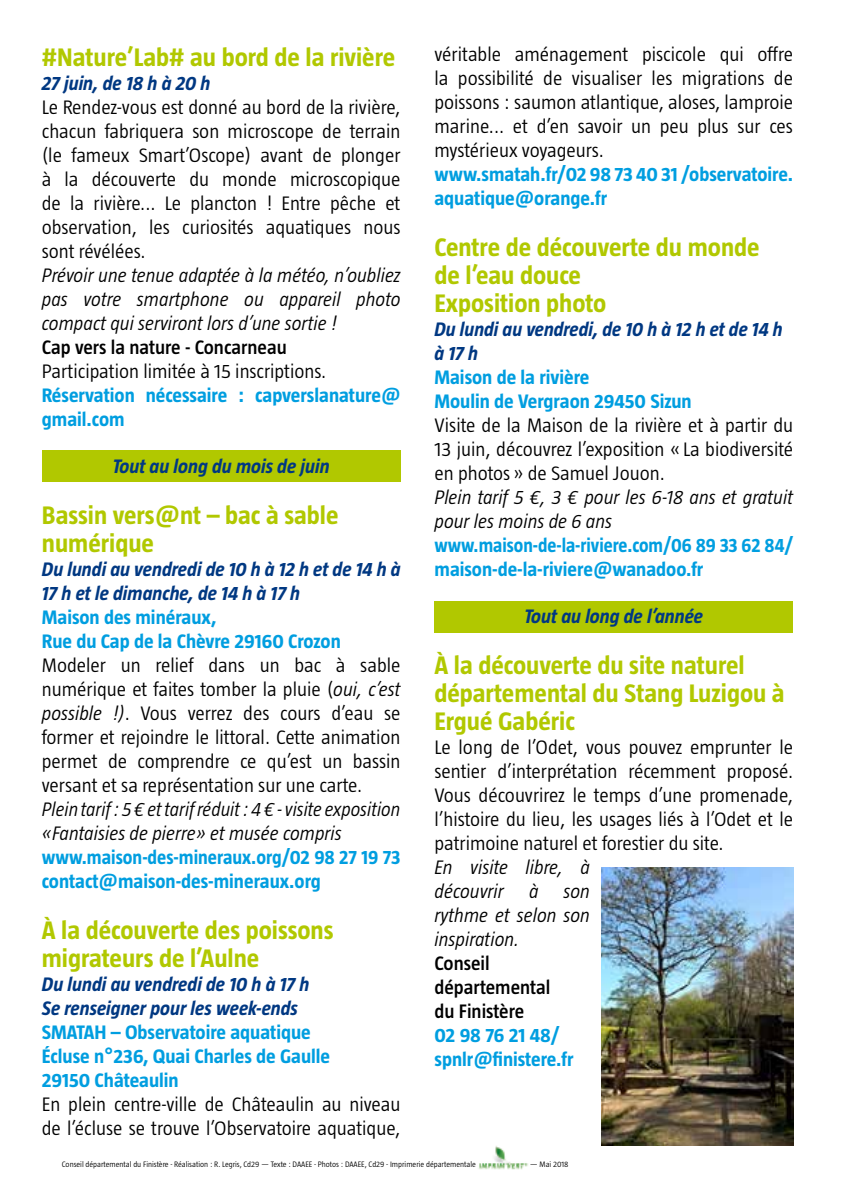
<style>
.page{position:relative;width:842px;height:1190px;background:#fff}
.page>*{position:absolute;margin:0;border:0;box-sizing:border-box;transform-origin:0 0}
.t1{font:700 26px/28px "Taz";color:#b1c800}
.t2{font:300 20px/24px "Taz";color:#000;text-align:justify}
.t3{font:italic 300 20px/24px "Taz";color:#000}
.t4{font:700 20px/24px "Taz";color:#009ee0}
.t5{font:italic 700 20px/24px "Taz";color:#003882}
.t6{font:700 20px/24px "Taz";color:#009ee0;scale:.94 1}
.t7{font:700 20px/24px "Taz";color:#009ee0;scale:.96 1}
.t8{font:600 20px/24px "Taz";color:#000}
.t9{font:300 8px "Taz";color:#000}
.s1{font-style:italic}
</style>
<div class="page">
<div style="left:434px;top:601px;width:359px;height:32px;background:#b1c800"></div>
<div style="left:42px;top:450px;width:358px;height:32px;background:#b1c800"></div>
<img style="left:601px;top:867px;width:192px;height:278px">
<img style="left:478px;top:1146px;width:50px;height:23px">
<h1 class="t1" style="left:42px;top:43px;width:355px">#Nature’Lab# au bord de la rivière</h1>
<p class="t5" style="left:42px;top:71px;width:170px">27 juin, de 18 h à 20 h</p>
<p class="t2" style="left:42px;top:95px;width:360px">Le Rendez-vous est donné au bord de la rivière, chacun fabriquera son microscope de terrain (le fameux Smart’Oscope) avant de plonger à la découverte du monde microscopique de la rivière... Le plancton ! Entre pêche et observation, les curiosités aquatiques nous sont révélées.</p>
<p class="t3" style="left:42px;top:263px;width:360px;text-align:justify">Prévoir une tenue adaptée à la météo, n’oubliez pas votre smartphone ou appareil photo compact qui serviront lors d’une sortie !</p>
<p class="t8" style="left:42px;top:335px;width:246px">Cap vers la nature - Concarneau</p>
<p class="t2" style="left:42px;top:359px;width:286px">Participation limitée à 15 inscriptions.</p>
<p class="t4" style="left:42px;top:383px;width:360px">Réservation nécessaire : capverslanature@ gmail.com</p>
<p class="t5" style="left:113px;top:454px;width:218px">Tout au long du mois de juin</p>
<h1 class="t1" style="left:42px;top:500px;width:298px">Bassin vers@nt – bac à sable numérique</h1>
<p class="t5" style="left:42px;top:557px;width:360px">Du lundi au vendredi de 10 h à 12 h et de 14 h à<br>17 h et le dimanche, de 14 h à 17 h</p>
<p class="t4" style="left:42px;top:605px;width:300px">Maison des minéraux,<br>Rue du Cap de la Chèvre 29160 Crozon</p>
<p class="t2" style="left:42px;top:653px;width:360px">Modeler un relief dans un bac à sable numérique et faites tomber la pluie (<span class="s1">oui, c’est possible !)</span>. Vous verrez des cours d’eau se former et rejoindre le littoral. Cette animation permet de comprendre ce qu’est un bassin versant et sa représentation sur une carte.</p>
<p class="t3" style="left:42px;top:797px;width:360px">Plein tarif : 5 € et tarif réduit : 4 € - visite exposition «Fantaisies de pierre» et musée compris</p>
<p class="t7" style="left:42px;top:845px;width:375px">www.maison-des-mineraux.org/02 98 27 19 73 contact@maison-des-mineraux.org</p>
<h1 class="t1" style="left:42px;top:915px;width:293px">À la découverte des poissons migrateurs de l’Aulne</h1>
<p class="t5" style="left:42px;top:971px;width:269px">Du lundi au vendredi de 10 h à 17 h<br>Se renseigner pour les week-ends</p>
<p class="t4" style="left:42px;top:1019px;width:290px">SMATAH – Observatoire aquatique<br>Écluse n°236, Quai Charles de Gaulle<br>29150 Châteaulin</p>
<p class="t2" style="left:42px;top:1091px;width:360px">En plein centre-ville de Châteaulin au niveau de l’écluse se trouve l’Observatoire aquatique,</p>
<p class="t2" style="left:434px;top:42px;width:360px">véritable aménagement piscicole qui offre la possibilité de visualiser les migrations de poissons : saumon atlantique, aloses, lamproie marine... et d’en savoir un peu plus sur ces mystérieux voyageurs.</p>
<p class="t4" style="left:434px;top:162px;width:360px">www.smatah.fr/02 98 73 40 31 /observatoire. aquatique@orange.fr</p>
<h1 class="t1" style="left:434px;top:233px;width:327px">Centre de découverte du monde de l’eau douce<br>Exposition photo</h1>
<p class="t5" style="left:434px;top:317px;width:350px">Du lundi au vendredi, de 10 h à 12 h et de 14 h à 17 h</p>
<p class="t4" style="left:434px;top:365px;width:259px">Maison de la rivière<br>Moulin de Vergraon 29450 Sizun</p>
<p class="t2" style="left:434px;top:413px;width:360px">Visite de la Maison de la rivière et à partir du 13 juin, découvrez l’exposition «La biodiversité en photos» de Samuel Jouon.</p>
<p class="t3" style="left:434px;top:485px;width:360px">Plein tarif 5 €, 3 € pour les 6-18 ans et gratuit pour les moins de 6 ans</p>
<p class="t6" style="left:434px;top:533px;width:383px">www.maison-de-la-riviere.com/06 89 33 62 84/ maison-de-la-riviere@wanadoo.fr</p>
<p class="t5" style="left:524px;top:604px;width:180px">Tout au long de l’année</p>
<h1 class="t1" style="left:434px;top:650px;width:352px">À la découverte du site naturel départemental du Stang Luzigou à<br>Ergué Gabéric</h1>
<p class="t2" style="left:434px;top:734px;width:360px">Le long de l’Odet, vous pouvez emprunter le sentier d’interprétation récemment proposé.<br>Vous découvrirez le temps d’une promenade, l’histoire du lieu, les usages liés à l’Odet et le patrimoine naturel et forestier du site.</p>
<p class="t3" style="left:434px;top:854px;width:157px">En visite libre, à découvrir</p>
<p class="t3" style="left:529px;top:878px;width:11px">à</p>
<p class="t3" style="left:434px;top:878px;width:157px;text-align:justify;text-indent:129px">son rythme et selon son inspiration.</p>
<p class="t8" style="left:434px;top:950px;width:117px">Conseil départemental du Finistère</p>
<p class="t4" style="left:434px;top:1022px;width:141px">02 98 76 21 48/ spnlr@finistere.fr</p>
<p class="t9" style="left:62px;top:1160px;width:415px">Conseil départemental du Finistère - Réalisation : R. Legris, Cd29 — Texte : DAAEE - Photos : DAAEE, Cd29 - Imprimerie départementale</p>
<p class="t9" style="left:530px;top:1160px;width:40px">— Mai 2018</p>
</div>
